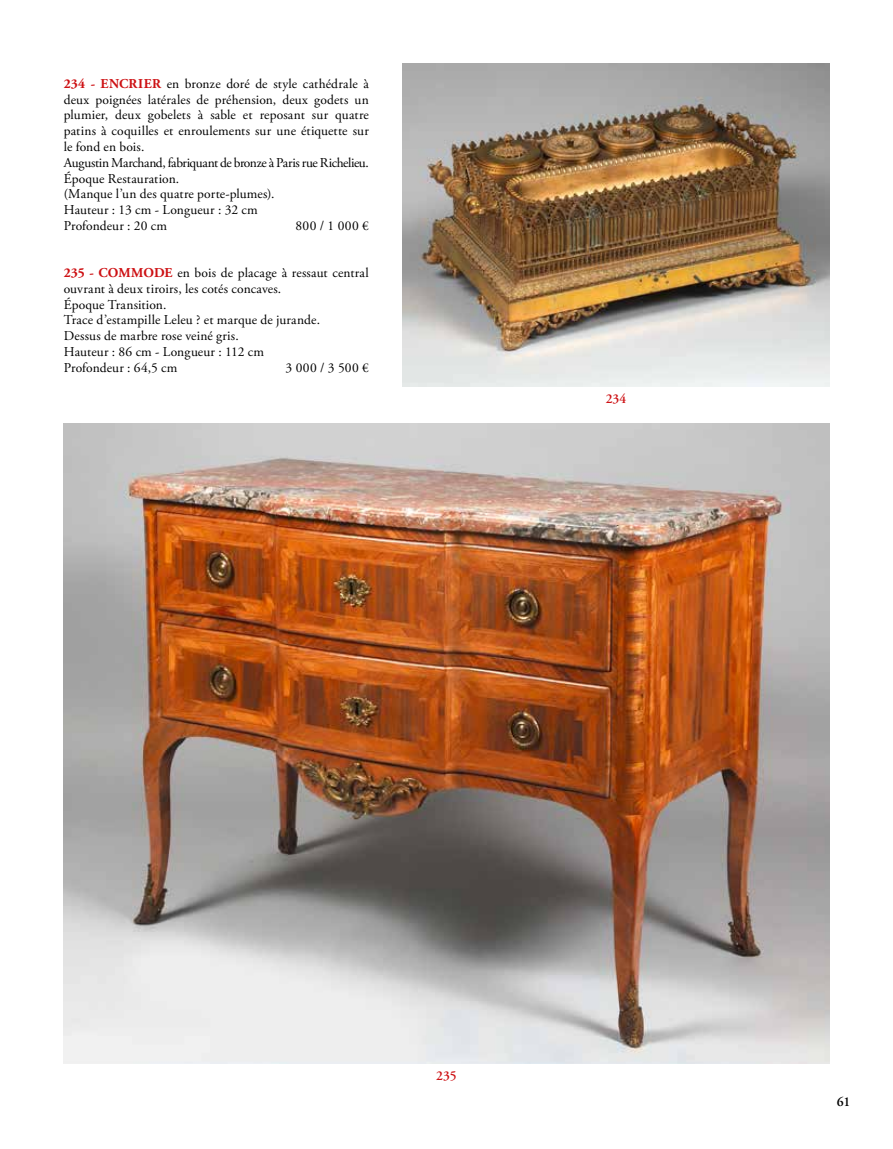
<style>
.page{position:relative;width:893px;height:1149px;background:#fff}
.page>*{position:absolute;margin:0;border:0;box-sizing:border-box;transform-origin:0 0}
.t1{font:13.5px/15.8px "Adobe Garamond Pro";letter-spacing:.005em;color:#000}
.t2{font:600 13.5px "Adobe Garamond Pro";color:#cd1013}
.t3{font:600 13.5px "Adobe Garamond Pro";color:#000}
.s1{font-weight:700;color:#cd1013}
</style>
<div class="page">
<img style="left:403px;top:64px;width:426px;height:322px">
<img style="left:64px;top:423px;width:765px;height:640px">
<p class="t1" style="left:64px;top:76px;width:307px"><span class="s1">234 - ENCRIER</span> en bronze doré de style cathédrale à deux poignées latérales de préhension, deux godets un plumier, deux gobelets à sable et reposant sur quatre patins à coquilles et enroulements sur une étiquette sur le fond en bois.<br>Augustin Marchand, fabriquant de bronze à Paris rue Richelieu.<br>Époque Restauration.<br>(Manque l’un des quatre porte-plumes).<br>Hauteur : 13 cm - Longueur : 32 cm<br>Profondeur : 20 cm</p>
<p class="t1" style="left:296px;top:218px;width:75px">800 / 1 000 €</p>
<p class="t1" style="left:64px;top:265px;width:307px"><span class="s1">235 - COMMODE</span> en bois de placage à ressaut central ouvrant à deux tiroirs, les cotés concaves.<br>Époque Transition.<br>Trace d’estampille Leleu ? et marque de jurande.<br>Dessus de marbre rose veiné gris.<br>Hauteur : 86 cm - Longueur : 112 cm<br>Profondeur : 64,5 cm</p>
<p class="t1" style="left:286px;top:360px;width:85px">3 000 / 3 500 €</p>
<p class="t2" style="left:606px;top:390px;width:22px">234</p>
<p class="t2" style="left:436px;top:1067px;width:22px">235</p>
<p class="t3" style="left:837px;top:1093px;width:15px">61</p>
</div>
